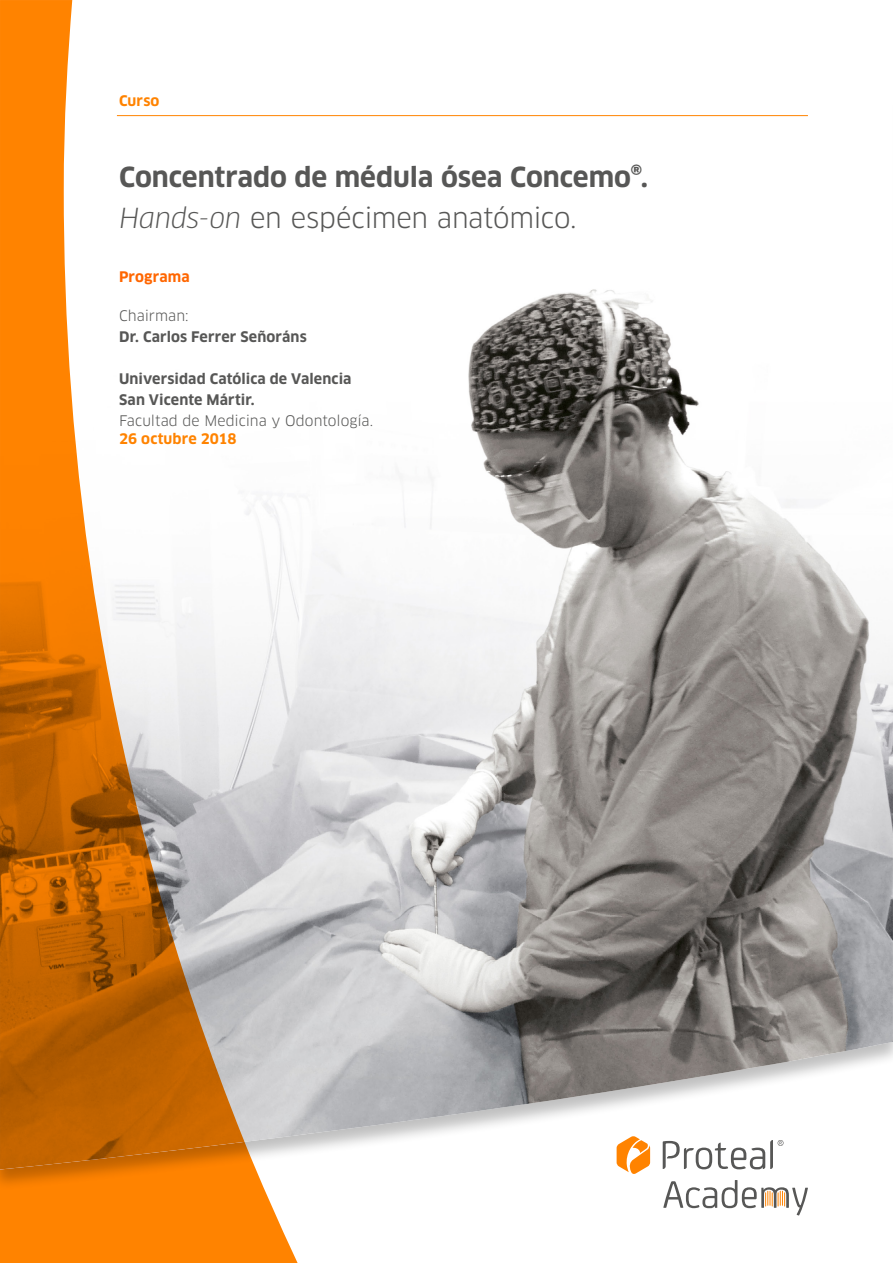
<style>
.page{position:relative;width:893px;height:1263px;background:#fff}
.page>*{position:absolute;margin:0;border:0;box-sizing:border-box;transform-origin:0 0}
.t1{font:700 27px/40.5px "Clan OT";color:#575756}
.t2{font:700 14.25px/21px "Clan OT";letter-spacing:.01em;color:#575756}
.t3{font:14.25px "Clan OT";color:#575756}
.t4{font:700 14.25px "Clan OT";letter-spacing:.01em;color:#ff8300}
.t5{font:700 14.25px "Clan OT";letter-spacing:.01em;color:#f60}
.s1{font-weight:400;font-style:italic}
.s2{font-weight:400}
</style>
<div class="page">
<div style="left:0;top:1191px;width:298px;height:72px;background:#ff8300"></div>
<img style="left:244px;top:289px;width:649px;height:880px">
<svg style="left:0;top:0;width:244px;height:1169px"></svg>
<hr style="left:117px;top:115px;width:691px;height:1px;background:#ff8300">
<svg style="left:617px;top:1136px;width:33px;height:38px"></svg>
<svg style="left:663px;top:1140px;width:120px;height:30px"></svg>
<svg style="left:663px;top:1180px;width:145px;height:35px"></svg>
<p class="t4" style="left:119px;top:93px;width:42px">Curso</p>
<h1 class="t1" style="left:119px;top:157px;width:530px">Concentrado de médula ósea Concemo®.<br><span class="s1">Hands-on</span> <span class="s2">en espécimen anatómico.</span></h1>
<p class="t5" style="left:119px;top:268px;width:72px">Programa</p>
<p class="t3" style="left:119px;top:307px;width:71px">Chairman:</p>
<p class="t2" style="left:119px;top:326px;width:189px">Dr. Carlos Ferrer Señoráns</p>
<p class="t2" style="left:119px;top:368px;width:234px">Universidad Católica de Valencia<br>San Vicente Mártir.</p>
<p class="t3" style="left:119px;top:412px;width:256px">Facultad de Medicina y Odontología.</p>
<p class="t4" style="left:119px;top:430px;width:119px">26 octubre 2018</p>
</div>
